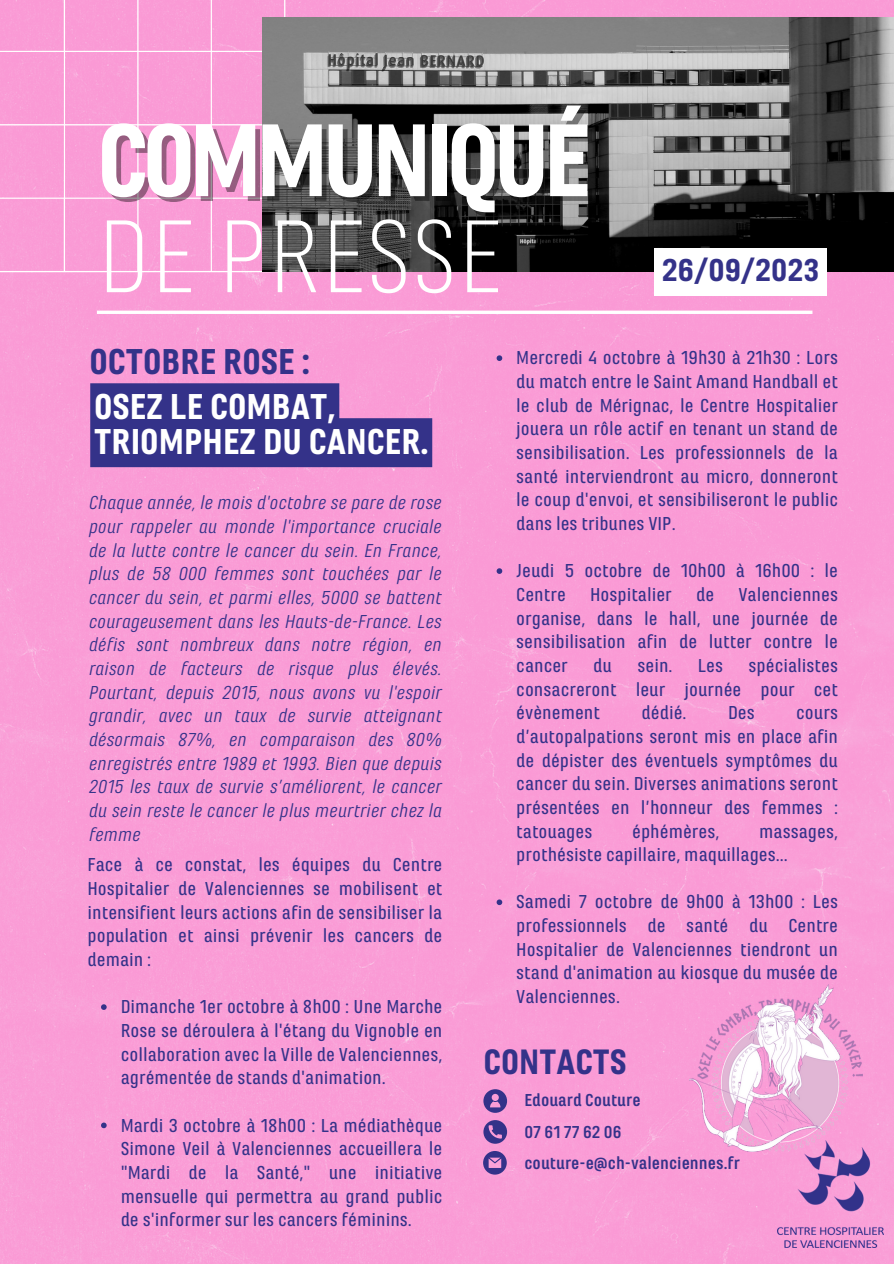
<style>
.page{position:relative;width:894px;height:1264px;background:#fff}
.page>*{position:absolute;margin:0;border:0;box-sizing:border-box;transform-origin:0 0}
.t1{font:900 107.85px "Marianina Wd FY";letter-spacing:-.055em;color:#fff}
.t2{font:300 107.85px "Marianina Wd FY";color:#fff}
.t3{font:900 37.5px/35px "Marianina Wd FY";color:#fff}
.t4{font:900 37.5px "Marianina Wd FY";color:#343289}
.t5{font:900 36.75px "Marianina Wd FY";color:#343289}
.t6{font:900 33px "Marianina Wd FY";color:#343289}
.t7{font:500 19.5px/23.7px "Marianina Wd FY";color:#343289;text-align:justify}
.t8{font:italic 19.5px/23.7px "Marianina Wd FY";color:#343289;text-align:justify}
.t9{font:700 18px "Marianina Wd FY";color:#343289}
</style>
<div class="page">
<div style="left:0;top:0;width:893px;height:1263px;background:#fa9cd6"></div>
<div style="left:0;top:0;width:285px;height:272px;background:#fa9bd6"></div>
<img style="left:262px;top:17px;width:631px;height:255px">
<svg style="left:97px;top:310px;width:715px;height:4px"></svg>
<svg style="left:483px;top:1120px;width:24px;height:23px"></svg>
<svg style="left:483px;top:1150px;width:23px;height:24px"></svg>
<svg style="left:483px;top:1089px;width:24px;height:23px"></svg>
<img style="left:777px;top:1140px;width:106px;height:107px">
<img style="left:689px;top:984px;width:173px;height:167px">
<div style="left:654px;top:248px;width:173px;height:47px;background:#fff"></div>
<svg style="left:496px;top:355px;width:6px;height:6px"></svg>
<svg style="left:496px;top:568px;width:6px;height:6px"></svg>
<svg style="left:496px;top:899px;width:6px;height:6px"></svg>
<svg style="left:90px;top:383px;width:342px;height:84px;background:#4b3e91"></svg>
<svg style="left:101px;top:1004px;width:6px;height:5px"></svg>
<svg style="left:101px;top:1122px;width:6px;height:6px"></svg>
<p class="t1" style="left:97px;top:99px;width:495px">COMMUNIQUÉ</p>
<p class="t2" style="left:97px;top:195px;width:407px">DE PRESSE</p>
<p class="t6" style="left:661px;top:252px;width:159px">26/09/2023</p>
<p class="t4" style="left:89px;top:340px;width:222px">OCTOBRE ROSE :</p>
<p class="t3" style="left:94px;top:390px;width:336px">OSEZ LE COMBAT,<br>TRIOMPHEZ DU CANCER.</p>
<p class="t8" style="left:89px;top:491px;width:354px">Chaque année, le mois d'octobre se pare de rose pour rappeler au monde l'importance cruciale de la lutte contre le cancer du sein. En France, plus de 58 000 femmes sont touchées par le cancer du sein, et parmi elles, 5000 se battent courageusement dans les Hauts-de-France. Les défis sont nombreux dans notre région, en raison de facteurs de risque plus élevés.<br>Pourtant, depuis 2015, nous avons vu l'espoir grandir, avec un taux de survie atteignant désormais 87%, en comparaison des 80% enregistrés entre 1989 et 1993. Bien que depuis 2015 les taux de survie s’améliorent, le cancer du sein reste le cancer le plus meurtrier chez la femme</p>
<p class="t7" style="left:87px;top:853px;width:356px">Face à ce constat, les équipes du Centre Hospitalier de Valenciennes se mobilisent et intensifient leurs actions afin de sensibiliser la population et ainsi prévenir les cancers de demain :</p>
<p class="t7" style="left:121px;top:995px;width:323px">Dimanche 1er octobre à 8h00 : Une Marche Rose se déroulera à l'étang du Vignoble en collaboration avec la Ville de Valenciennes, agrémentée de stands d'animation.</p>
<p class="t7" style="left:121px;top:1113px;width:323px">Mardi 3 octobre à 18h00 : La médiathèque Simone Veil à Valenciennes accueillera le "Mardi de la Santé," une initiative mensuelle qui permettra au grand public de s'informer sur les cancers féminins.</p>
<p class="t7" style="left:516px;top:347px;width:323px">Mercredi 4 octobre à 19h30 à 21h30 : Lors du match entre le Saint Amand Handball et le club de Mérignac, le Centre Hospitalier jouera un rôle actif en tenant un stand de sensibilisation. Les professionnels de la santé interviendront au micro, donneront le coup d'envoi, et sensibiliseront le public dans les tribunes VIP.</p>
<p class="t7" style="left:516px;top:559px;width:323px">Jeudi 5 octobre de 10h00 à 16h00 : le Centre Hospitalier de Valenciennes organise, dans le hall, une journée de sensibilisation afin de lutter contre le cancer</p>
<p class="t7" style="left:516px;top:654px;width:323px;text-indent:232px">spécialistes consacreront leur journée pour cet évènement</p>
<p class="t7" style="left:593px;top:654px;width:20px">du</p>
<p class="t7" style="left:637px;top:654px;width:37px">sein.</p>
<p class="t7" style="left:697px;top:654px;width:27px">Les</p>
<p class="t7" style="left:641px;top:701px;width:46px">dédié.</p>
<p class="t7" style="left:727px;top:701px;width:28px">Des</p>
<p class="t7" style="left:516px;top:701px;width:323px;text-indent:280px">cours d’autopalpations seront mis en place afin de dépister des éventuels symptômes du cancer du sein. Diverses animations seront présentées en l’honneur des femmes : tatouages</p>
<p class="t7" style="left:632px;top:819px;width:89px">éphémères,</p>
<p class="t7" style="left:516px;top:819px;width:323px;text-indent:243px">massages, prothésiste capillaire, maquillages...</p>
<p class="t7" style="left:516px;top:890px;width:323px">Samedi 7 octobre de 9h00 à 13h00 : Les professionnels de santé du Centre Hospitalier de Valenciennes tiendront un stand d'animation au kiosque du musée de Valenciennes.</p>
<p class="t5" style="left:483px;top:1040px;width:145px">CONTACTS</p>
<p class="t9" style="left:524px;top:1089px;width:118px">Edouard Couture</p>
<p class="t9" style="left:524px;top:1121px;width:98px">07 61 77 62 06</p>
<p class="t9" style="left:524px;top:1152px;width:217px">couture-e@ch-valenciennes.fr</p>
</div>
